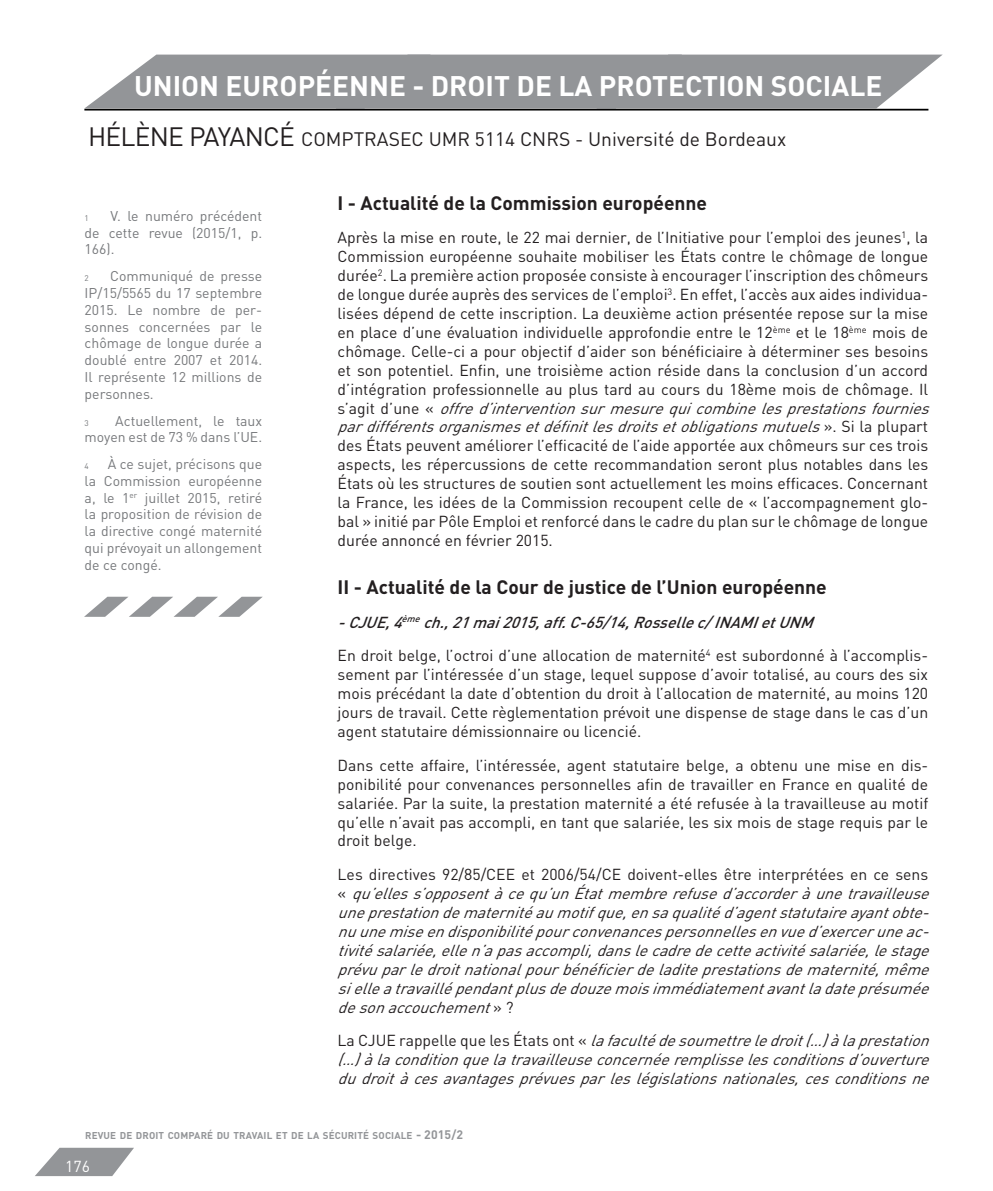
<style>
.page{position:relative;width:993px;height:1191px;background:#fff}
.page>*{position:absolute;margin:0;border:0;box-sizing:border-box;transform-origin:0 0}
.t1{font:700 28px "DIN";color:#fff}
.t2{font:26.25px "DIN";color:#231f20}
.t3{font:700 19.25px "DIN";color:#231f20}
.t4{font:19.25px "DIN";color:#231f20}
.t5{font:15.75px/18.9px "DIN";color:#231f20}
.t6{font:italic 15.75px/18.9px "DIN";color:#231f20}
.t7{font:15.75px "DIN";color:#fff}
.t8{font:14px/16.8px "DIN";color:#76787b;text-align:justify}
.t9{font:700 9.8px "DIN";letter-spacing:.015em;color:#939598}
.t10{font:8.22px "DIN";color:#76787b}
.s1{font-style:italic}
.s2{font-weight:500;font-style:italic}
.s3{font-style:normal}
.s4{font-size:12.25px}
</style>
<div class="page">
<svg style="left:35px;top:1147px;width:99px;height:29px"></svg>
<svg style="left:84px;top:597px;width:178px;height:20px"></svg>
<svg style="left:85px;top:55px;width:857px;height:53px;background:#9b9da0"></svg>
<hr style="left:84px;top:109px;width:844px;height:1px;background:#000">
<h1 class="t1" style="left:134px;top:67px;width:18px">union</h1>
<h1 class="t1" style="left:225px;top:67px;width:19px">européenne</h1>
<h1 class="t1" style="left:412px;top:67px;width:35px">- droit</h1>
<h1 class="t1" style="left:516px;top:67px;width:100px">delaprotection</h1>
<h1 class="t1" style="left:770px;top:67px;width:17px">sociale</h1>
<h2 class="t2" style="left:88px;top:120px;width:117px">hélènepayancé</h2>
<p class="t4" style="left:301px;top:127px;width:486px">COMPTRASEC UMR 5114 CNRS - Université de Bordeaux</p>
<p class="t10" style="left:85px;top:213px;width:6px">1</p>
<p class="t8" style="left:85px;top:207px;width:179px;text-indent:26px">V. le numéro précédent de cette revue (2015/1, p.<br>166).</p>
<p class="t10" style="left:85px;top:273px;width:6px">2</p>
<p class="t8" style="left:85px;top:267px;width:179px;text-indent:25px">Communiqué de presse IP/15/5565 du 17 septembre 2015. Le nombre de per&shy;sonnes concernées par le chômage de longue durée a doublé entre 2007 et 2014.<br>Il représente 12 millions de personnes.</p>
<p class="t10" style="left:85px;top:417px;width:6px">3</p>
<p class="t8" style="left:85px;top:412px;width:179px;text-align:right">Actuellement, le taux moyen est de 73 % dans l’UE.</p>
<p class="t10" style="left:85px;top:461px;width:6px">4</p>
<p class="t8" style="left:85px;top:455px;width:179px;text-indent:23px">À ce sujet, précisons que la Commission européenne a, le 1<sup>er</sup> juillet 2015, retiré la proposition de révision de la directive congé maternité qui prévoyait un allongement de ce congé.</p>
<p class="t3" style="left:337px;top:190px;width:371px">I - Actualité de la Commission européenne</p>
<p class="t5" style="left:337px;top:228px;width:599px">Après la mise en route, le 22 mai dernier, de l’Initiative pour l’emploi des jeunes<sup>1</sup>, la Commission européenne souhaite mobiliser les États contre le chômage de longue durée<sup>2</sup>. La première action proposée consiste à encourager l’inscription des chômeurs de longue durée auprès des services de l’emploi<sup>3</sup>. En effet, l’accès aux aides individua&shy;lisées dépend de cette inscription. La deuxième action présentée repose sur la mise en place d’une évaluation individuelle approfondie entre le 12<sup>ème</sup> et le 18<sup>ème</sup> mois de chômage. Celle-ci a pour objectif d’aider son bénéficiaire à déterminer ses besoins et son potentiel. Enfin, une troisième action réside dans la conclusion d’un accord d’intégration professionnelle au plus tard au cours du 18ème mois de chômage. Il s ’ a g i t d ’ u n e « <span class="s1">offred’interventionsurmesurequicombinelesprestationsfournies pardifférentsorganismesetdéfinitlesdroitsetobligationsmutuels</span> » . S i l a p l u p a r t des États peuvent améliorer l’efficacité de l’aide apportée aux chômeurs sur ces trois aspects, les répercussions de cette recommandation seront plus notables dans les États où les structures de soutien sont actuellement les moins efficaces. Concernant la France, les idées de la Commission recoupent celle de « l’accompagnement glo&shy;bal » initié par Pôle Emploi et renforcé dans le cadre du plan sur le chômage de longue durée annoncé en février 2015.</p>
<p class="t3" style="left:337px;top:574px;width:490px">II - Actualité de la Cour de justice de l’Union européenne</p>
<p class="t5" style="left:337px;top:604px;width:592px;line-height:33.8px"><span class="s2">-CJUE,4</span><sup>ème</sup><span class="s2">ch.,21mai2015,aff.C-65/14,Rossellec/INAMIetUNM<br></span>En droit belge, l’octroi d’une allocation de maternité<sup>4</sup> est subordonné à l’accomplis-</p>
<p class="t5" style="left:337px;top:665px;width:592px;text-align:justify">sement par l’intéressée d’un stage, lequel suppose d’avoir totalisé, au cours des six mois précédant la date d’obtention du droit à l’allocation de maternité, au moins 120 jours de travail. Cette règlementation prévoit une dispense de stage dans le cas d’un agent statutaire démissionnaire ou licencié.</p>
<p class="t5" style="left:337px;top:755px;width:592px;text-align:justify">Dans cette affaire, l’intéressée, agent statutaire belge, a obtenu une mise en dis&shy;ponibilité pour convenances personnelles afin de travailler en France en qualité de salariée. Par la suite, la prestation maternité a été refusée à la travailleuse au motif qu’elle n’avait pas accompli, en tant que salariée, les six mois de stage requis par le droit belge.</p>
<p class="t6" style="left:337px;top:864px;width:599px"><span class="s3">Les directives 92/85/CEE et 2006/54/CE doivent-elles être interprétées en ce sens «</span> qu’elless’opposentàcequ’unÉtatmembrerefused’accorderàunetravailleuse uneprestationdematernitéaumotifque,ensaqualitéd’agentstatutaireayantobte&shy;nuunemiseendisponibilitépourconvenancespersonnellesenvued’exerceruneac&shy;tivitésalariée,ellen’apasaccompli,danslecadredecetteactivitésalariée,lestage prévuparledroitnationalpourbénéficierdeladiteprestationsdematernité,même sielleatravaillépendantplusdedouzemoisimmédiatementavantladateprésumée desonaccouchement <span class="s3">» ?</span></p>
<p class="t6" style="left:337px;top:1031px;width:599px;text-align:justify"><span class="s3">L a C J U E r a p p e l l e q u e l e s É t a t s o n t «</span> lafacultédesoumettreledroit(…)àlaprestation (…)àlaconditionquelatravailleuseconcernéeremplisselesconditionsd’ouverture dudroitàcesavantagesprévuesparleslégislationsnationales,cesconditionsne</p>
<p class="t9" style="left:85px;top:1129px;width:379px">REVUE DE DROIT COMPARÉ DU TRAVAIL ET DE LA SÉCURITÉ SOCIALE <span class="s4">- 2015/2</span></p>
<p class="t7" style="left:65px;top:1156px;width:26px">176</p>
</div>
